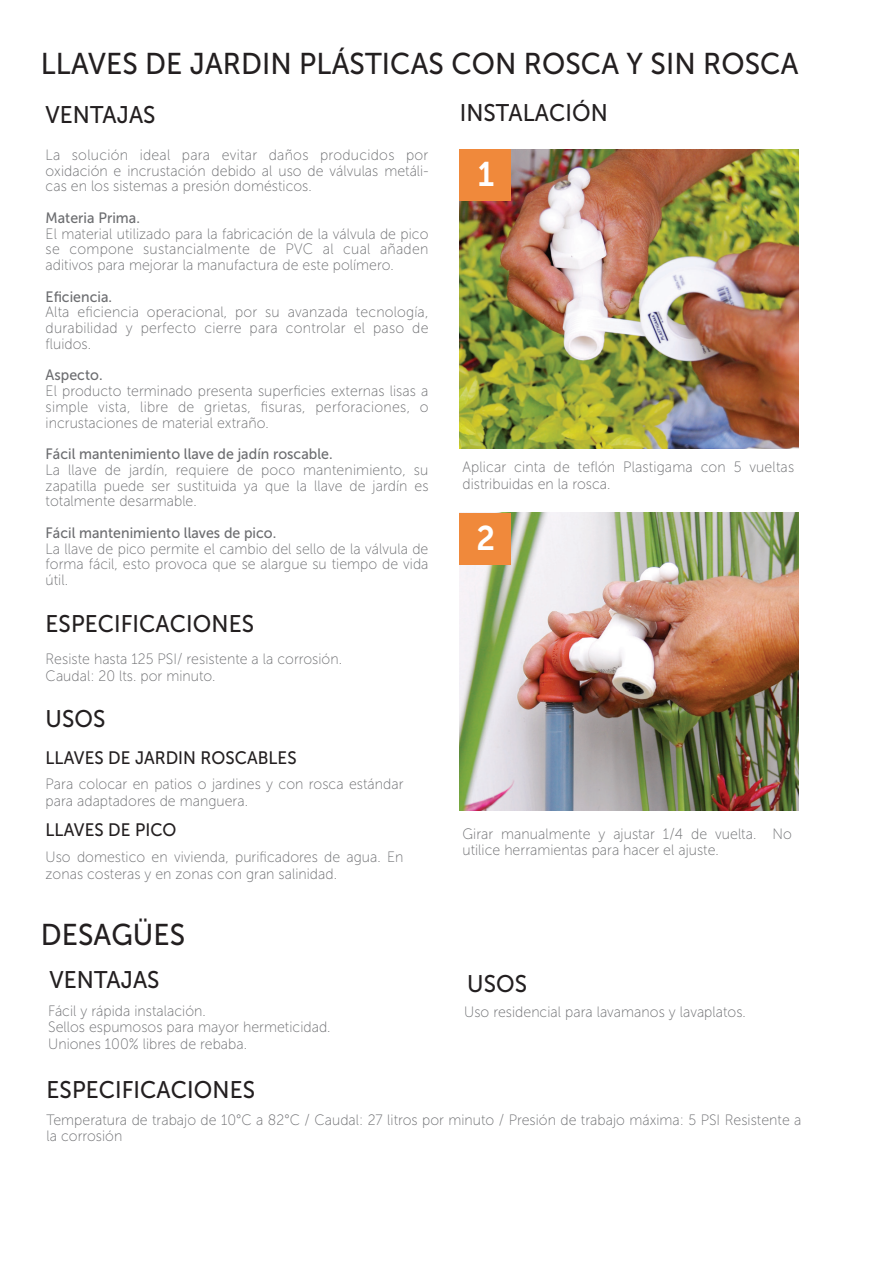
<style>
.page{position:relative;width:893px;height:1263px;background:#fff}
.page>*{position:absolute;margin:0;border:0;box-sizing:border-box;transform-origin:0 0}
.t1{font:34.05px "Museo Sans 700";color:#fff;scale:.94 1}
.t2{font:30px "Museo Sans 500";letter-spacing:.005em;color:#231f20;scale:.94 1}
.t3{font:24px "Museo Sans 500";letter-spacing:.005em;color:#231f20;scale:.94 1}
.t4{font:18px "Museo Sans 500";letter-spacing:.005em;color:#231f20;scale:.94 1}
.t5{font:15px/15.8px "Museo Sans 100";letter-spacing:.005em;color:#6c6d70;scale:.94 1}
.t6{font:15px "Museo Sans 500";letter-spacing:.005em;color:#6c6d70;scale:.94 1}
</style>
<div class="page">
<img style="left:460px;top:513px;width:339px;height:298px">
<img style="left:460px;top:150px;width:339px;height:299px">
<div style="left:460px;top:150px;width:51px;height:51px;background:#f0893b"></div>
<div style="left:460px;top:513px;width:51px;height:51px;background:#f0893b"></div>
<h2 class="t2" style="left:41px;top:48px;width:807px">LLAVES DE JARDIN PLÁSTICAS CON ROSCA Y SIN ROSCA</h2>
<h3 class="t3" style="left:46px;top:102px;width:119px">VENTAJAS</h3>
<h3 class="t3" style="left:460px;top:100px;width:159px">INSTALACIÓN</h3>
<p class="t5" style="left:46px;top:147px;width:409px;text-align:justify">La solución ideal para evitar daños producidos por oxidación e incrustación debido al uso de válvulas metáli&shy;cas en los sistemas a presión domésticos.</p>
<p class="t6" style="left:46px;top:210px;width:102px">Materia Prima.</p>
<p class="t5" style="left:46px;top:226px;width:409px;text-align:justify">El material utilizado para la fabricación de la válvula de pico se compone sustancialmente de PVC al cual añaden aditivos para mejorar la manufactura de este polímero.</p>
<p class="t6" style="left:46px;top:288px;width:72px">Eficiencia.</p>
<p class="t5" style="left:46px;top:305px;width:409px;text-align:justify">Alta eficiencia operacional, por su avanzada tecnología, durabilidad y perfecto cierre para controlar el paso de fluidos.</p>
<p class="t6" style="left:46px;top:367px;width:62px">Aspecto.</p>
<p class="t5" style="left:46px;top:383px;width:409px;text-align:justify">El producto terminado presenta superficies externas lisas a simple vista, libre de grietas, fisuras, perforaciones, o incrustaciones de material extraño.</p>
<p class="t6" style="left:46px;top:446px;width:307px">Fácil mantenimiento llave de jadín roscable.</p>
<p class="t5" style="left:46px;top:462px;width:409px;text-align:justify">La llave de jardín, requiere de poco mantenimiento, su zapatilla puede ser sustituida ya que la llave de jardín es totalmente desarmable.</p>
<p class="t6" style="left:46px;top:525px;width:247px">Fácil mantenimiento llaves de pico.</p>
<p class="t5" style="left:46px;top:541px;width:409px;text-align:justify">La llave de pico permite el cambio del sello de la válvula de forma fácil, esto provoca que se alargue su tiempo de vida útil.</p>
<h3 class="t3" style="left:46px;top:611px;width:223px">ESPECIFICACIONES</h3>
<p class="t5" style="left:46px;top:651px;width:317px;line-height:16.5px">Resiste hasta 125 PSI/ resistente a la corrosión.<br>Caudal: 20 lts. por minuto.</p>
<h3 class="t3" style="left:46px;top:706px;width:65px">USOS</h3>
<p class="t4" style="left:46px;top:748px;width:269px">LLAVES DE JARDIN ROSCABLES</p>
<p class="t5" style="left:46px;top:776px;width:382px;line-height:16.5px">Para colocar en patios o jardines y con rosca estándar para adaptadores de manguera.</p>
<p class="t4" style="left:46px;top:819px;width:141px">LLAVES DE PICO</p>
<p class="t5" style="left:46px;top:849px;width:382px;line-height:16.5px">Uso domestico en vivienda, purificadores de agua. En zonas costeras y en zonas con gran salinidad.</p>
<h2 class="t2" style="left:41px;top:918px;width:155px">DESAGÜES</h2>
<h1 class="t1" style="left:478px;top:156px;width:19px">1</h1>
<p class="t5" style="left:462px;top:459px;width:354px;line-height:16.5px">Aplicar cinta de teflón Plastigama con 5 vueltas distribuidas en la rosca.</p>
<h1 class="t1" style="left:477px;top:519px;width:21px">2</h1>
<p class="t5" style="left:462px;top:825px;width:352px;line-height:16.5px">Girar manualmente y ajustar 1/4 de vuelta. No utilice herramientas para hacer el ajuste.</p>
<h3 class="t3" style="left:50px;top:967px;width:119px">VENTAJAS</h3>
<h3 class="t3" style="left:467px;top:970px;width:65px">USOS</h3>
<p class="t5" style="left:48px;top:1002px;width:302px;line-height:16.5px">Fácil y rápida instalación.<br>Sellos espumosos para mayor hermeticidad.<br>Uniones 100% libres de rebaba.</p>
<p class="t5" style="left:464px;top:1004px;width:301px">Uso residencial para lavamanos y lavaplatos.</p>
<h3 class="t3" style="left:47px;top:1076px;width:223px">ESPECIFICACIONES</h3>
<p class="t5" style="left:47px;top:1112px;width:805px;line-height:16.5px">Temperatura de trabajo de 10°C a 82°C / Caudal: 27 litros por minuto / Presión de trabajo máxima: 5 PSI Resistente a la corrosión</p>
</div>
